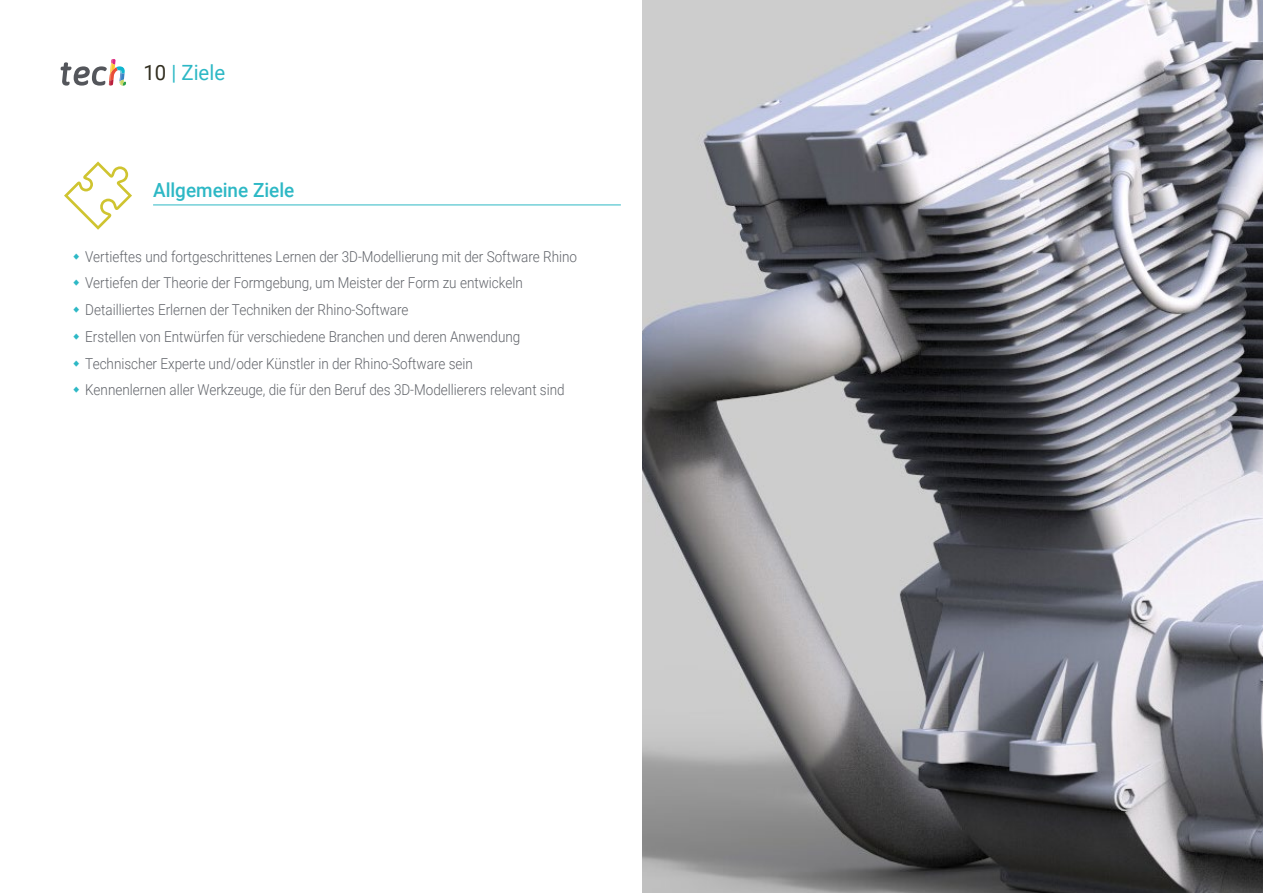
<style>
.page{position:relative;width:1263px;height:893px;background:#fff}
.page>*{position:absolute;margin:0;border:0;box-sizing:border-box;transform-origin:0 0}
.t1{font:21px "Roboto";color:#2db8c5}
.t2{font:500 19.5px "Roboto";color:#2db8c5}
.t3{font:300 15px/26.7px "Roboto";color:#61646a;scale:.9 1}
.s1{color:#312e20}
</style>
<div class="page">
<svg style="left:64px;top:161px;width:68px;height:69px"></svg>
<img style="left:642px;top:0;width:621px;height:893px">
<svg style="left:61px;top:59px;width:65px;height:27px"></svg>
<hr style="left:153px;top:205px;width:468px;height:1px;background:#2db8c5">
<h1 class="t1" style="left:144px;top:57px;width:83px"><span class="s1">10</span> | Ziele</h1>
<h2 class="t2" style="left:153px;top:176px;width:143px">Allgemeine Ziele</h2>
<p class="t3" style="left:85px;top:242px;width:548px">Vertieftes und fortgeschrittenes Lernen der 3D-Modellierung mit der Software Rhino Vertiefen der Theorie der Formgebung, um Meister der Form zu entwickeln Detailliertes Erlernen der Techniken der Rhino-Software<br>Erstellen von Entwürfen für verschiedene Branchen und deren Anwendung Technischer Experte und/oder Künstler in der Rhino-Software sein<br>Kennenlernen aller Werkzeuge, die für den Beruf des 3D-Modellierers relevant sind</p>
</div>
